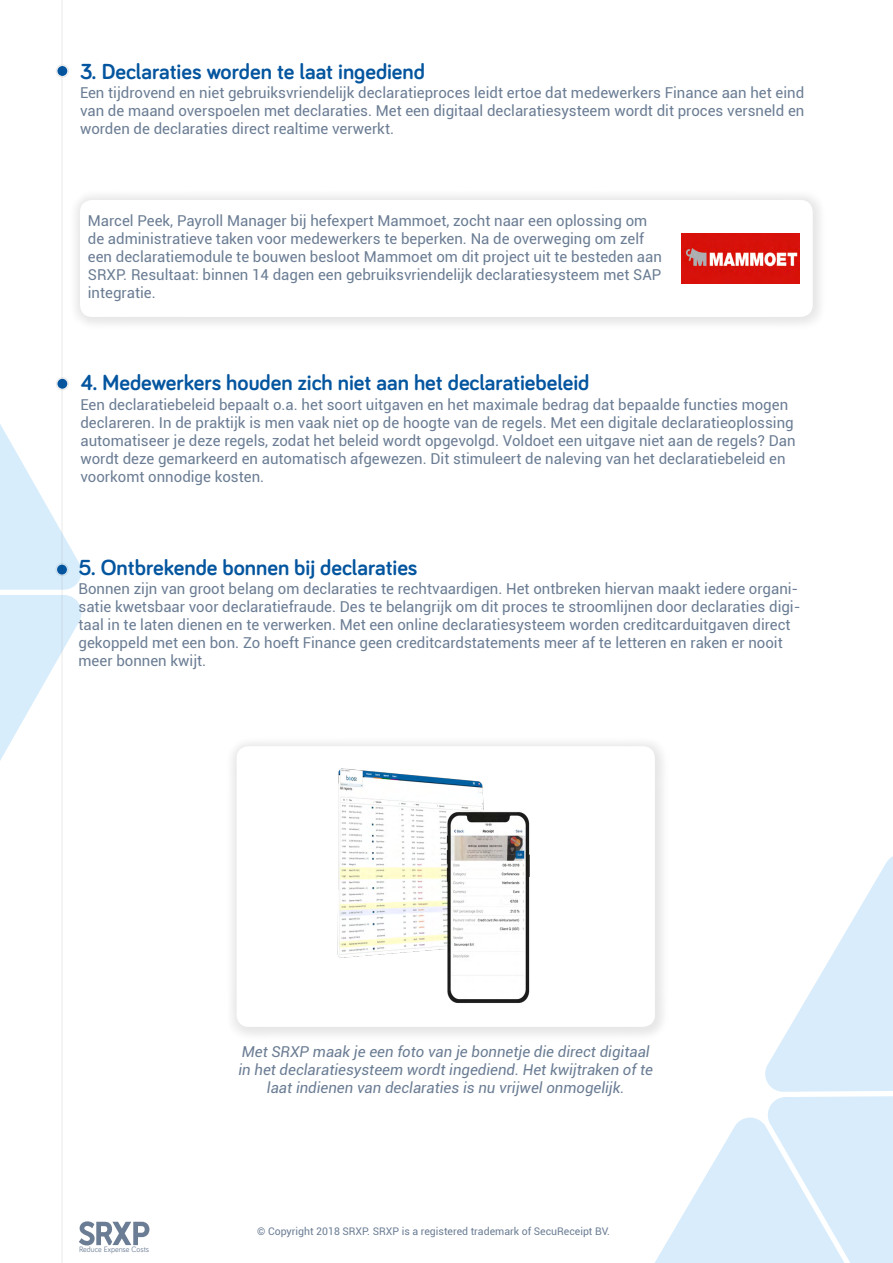
<style>
.page{position:relative;width:893px;height:1263px;background:#fff}
.page>*{position:absolute;margin:0;border:0;box-sizing:border-box;transform-origin:0 0}
.t1{font:700 22.5px "Bariol";color:#04559f}
.t2{font:15px/18px "Roboto";color:#6b7d94}
.t3{font:italic 15px/18px "Roboto";color:#6b7d94;text-align:center}
.t4{font:10.5px "Roboto";color:#6b7d94}
.t5{font:7.95px "Bariol";color:#6b7d94}
</style>
<div class="page">
<svg style="left:0;top:423px;width:82px;height:338px"></svg>
<svg style="left:655px;top:856px;width:238px;height:407px"></svg>
<div style="left:56px;top:64px;width:13px;height:14px;border:1px solid #1c1c1b;border-radius:50%"></div>
<div style="left:57px;top:66px;width:10px;height:10px;background:#04559f;border-radius:50%"></div>
<svg style="left:79px;top:1221px;width:70px;height:24px"></svg>
<div style="left:68px;top:188px;width:760px;height:144px;background:#000;opacity:.1"></div>
<div style="left:80px;top:200px;width:733px;height:117px;background:#fff;border-radius:12px"></div>
<div style="left:224px;top:734px;width:445px;height:308px;background:#000;opacity:.1"></div>
<div style="left:237px;top:746px;width:418px;height:281px;background:#fff;border-radius:12px"></div>
<img style="left:337px;top:768px;width:193px;height:235px">
<img style="left:681px;top:233px;width:118px;height:51px">
<div style="left:56px;top:377px;width:13px;height:13px;border:1px solid #1c1c1b;border-radius:50%"></div>
<div style="left:57px;top:379px;width:10px;height:10px;background:#04559f;border-radius:50%"></div>
<div style="left:55px;top:563px;width:14px;height:13px;border:1px solid #1c1c1b;border-radius:50%"></div>
<div style="left:57px;top:565px;width:10px;height:9px;background:#04559f;border-radius:50%"></div>
<hr style="left:62px;top:0;width:1px;height:1263px;background:#1c1c1b">
<h1 class="t1" style="left:80px;top:56px;width:346px">3. Declaraties worden te laat ingediend</h1>
<p class="t2" style="left:80px;top:83px;width:726px;text-align:justify">Een tijdrovend en niet gebruiksvriendelijk declaratieproces leidt ertoe dat medewerkers Finance aan het eind van de maand overspoelen met declaraties. Met een digitaal declaratiesysteem wordt dit proces versneld en worden de declaraties direct realtime verwerkt.</p>
<p class="t2" style="left:88px;top:211px;width:576px">Marcel Peek, Payroll Manager bij hefexpert Mammoet, zocht naar een oplossing om de administratieve taken voor medewerkers te beperken. Na de overweging om zelf een declaratiemodule te bouwen besloot Mammoet om dit project uit te besteden aan SRXP. Resultaat: binnen 14 dagen een gebruiksvriendelijk declaratiesysteem met SAP integratie.</p>
<h1 class="t1" style="left:80px;top:367px;width:510px">4. Medewerkers houden zich niet aan het declaratiebeleid</h1>
<p class="t2" style="left:80px;top:395px;width:717px">Een declaratiebeleid bepaalt o.a. het soort uitgaven en het maximale bedrag dat bepaalde functies mogen declareren. In de praktijk is men vaak niet op de hoogte van de regels. Met een digitale declaratieoplossing automatiseer je deze regels, zodat het beleid wordt opgevolgd. Voldoet een uitgave niet aan de regels? Dan wordt deze gemarkeerd en automatisch afgewezen. Dit stimuleert de naleving van het declaratiebeleid en voorkomt onnodige kosten.</p>
<h1 class="t1" style="left:79px;top:552px;width:340px">5. Ontbrekende bonnen bij declaraties</h1>
<p class="t2" style="left:79px;top:579px;width:723px">Bonnen zijn van groot belang om declaraties te rechtvaardigen. Het ontbreken hiervan maakt iedere organi&shy;satie kwetsbaar voor declaratiefraude. Des te belangrijk om dit proces te stroomlijnen door declaraties digi&shy;taal in te laten dienen en te verwerken. Met een online declaratiesysteem worden creditcarduitgaven direct gekoppeld met een bon. Zo hoeft Finance geen creditcardstatements meer af te letteren en raken er nooit meer bonnen kwijt.</p>
<p class="t3" style="left:238px;top:1042px;width:416px">Met SRXP maak je een foto van je bonnetje die direct digitaal in het declaratiesysteem wordt ingediend. Het kwijtraken of te laat indienen van declaraties is nu vrijwel onmogelijk.</p>
<p class="t5" style="left:79px;top:1244px;width:72px">Reduce Expense Costs</p>
<p class="t4" style="left:257px;top:1224px;width:354px">© Copyright 2018 SRXP. SRXP is a registered trademark of SecuReceipt BV.</p>
</div>
